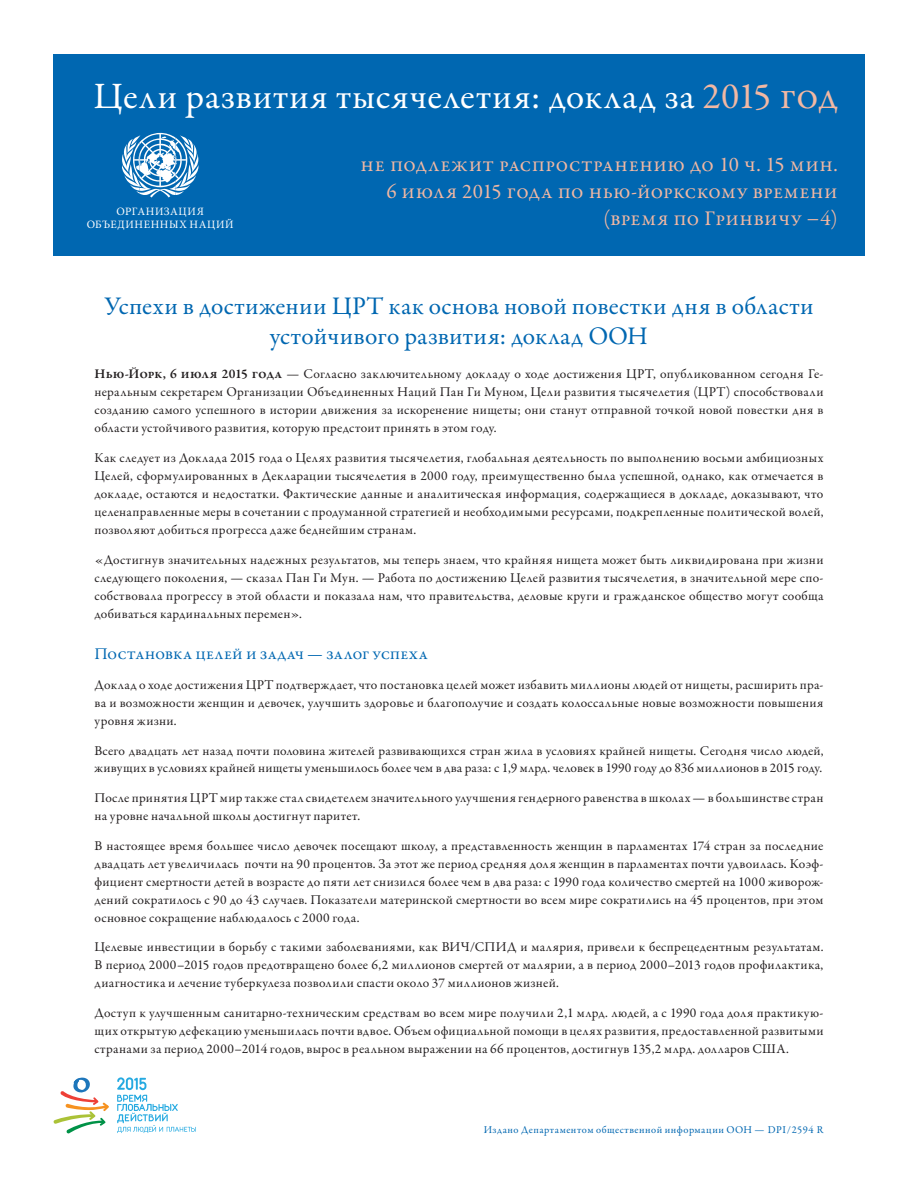
<style>
.page{position:relative;width:918px;height:1188px;background:#fff}
.page>*{position:absolute;margin:0;border:0;box-sizing:border-box;transform-origin:0 0}
.t1{font:90px "UN";color:#fff}
.t2{font:37.5px "Garamond Premr Pro";letter-spacing:.02em;color:#fff}
.t3{font:25.5px/30.6px "Garamond Premr Pro";letter-spacing:.015em;color:#0067b1;text-align:center}
.t4{font:21px/27px "Garamond Premr Pro";letter-spacing:.08em;color:#f2b8a3;text-align:right}
.t5{font:16.5px "Garamond Premr Pro";letter-spacing:.095em;color:#0067b1}
.t6{font:13.5px/18px "Garamond Premr Pro";letter-spacing:.02em;color:#231f20;text-align:justify}
.t7{font:11.25px/13.5px "Minion Pro";letter-spacing:.05em;color:#fff;text-align:center}
.t8{font:10.5px "Garamond Premr Pro";letter-spacing:.05em;color:#0067b1}
.s1{color:#f2b8a3}
.s2{font-weight:600}
</style>
<div class="page">
<svg style="left:53px;top:1077px;width:56px;height:56px"></svg>
<svg style="left:117px;top:1077px;width:79px;height:56px"></svg>
<div style="left:53px;top:54px;width:812px;height:202px;background:#0067b1"></div>
<h2 class="t2" style="left:94px;top:74px;width:744px">Цели развития тысячелетия: доклад за <span class="s1">2015 год</span></h2>
<h3 class="t4" style="left:361px;top:152px;width:479px">не подлежит распространению до 10 ч. 15 мин.<br>6 июля 2015 года по нью-йоркскому времени (время по Гринвичу −4)</h3>
<h1 class="t1" style="left:117px;top:105px;width:87px">asdf</h1>
<p class="t7" style="left:87px;top:205px;width:149px">Организация<br>Объединенных Наций</p>
<h3 class="t3" style="left:104px;top:291px;width:711px">Успехи в достижении ЦРТ как основа новой повестки дня в области устойчивого развития: доклад ООН</h3>
<p class="t6" style="left:94px;top:365px;width:731px"><span class="s2">Нью-Йорк, 6 июля 2015 года</span> — Согласно заключительному докладу о ходе достижения ЦРТ, опубликованном сегодня Ге&shy;неральным секретарем Организации Объединенных Наций Пан Ги Муном, Цели развития тысячелетия (ЦРТ) способствовали созданию самого успешного в истории движения за искоренение нищеты; они станут отправной точкой новой повестки дня в области устойчивого развития, которую предстоит принять в этом году.</p>
<p class="t6" style="left:94px;top:449px;width:731px">Как следует из Доклада 2015 года о Целях развития тысячелетия, глобальная деятельность по выполнению восьми амбициозных Целей, сформулированных в Декларации тысячелетия в 2000 году, преимущественно была успешной, однако, как отмечается в докладе, остаются и недостатки. Фактические данные и аналитическая информация, содержащиеся в докладе, доказывают, что целенаправленные меры в сочетании с продуманной стратегией и необходимыми ресурсами, подкрепленные политической волей, позволяют добиться прогресса даже беднейшим странам.</p>
<p class="t6" style="left:94px;top:551px;width:731px">«Достигнув значительных надежных результатов, мы теперь знаем, что крайняя нищета может быть ликвидирована при жизни следующего поколения, — сказал Пан Ги Мун. — Работа по достижению Целей развития тысячелетия, в значительной мере спо&shy;собствовала прогрессу в этой области и показала нам, что правительства, деловые круги и гражданское общество могут сообща добиваться кардинальных перемен».</p>
<p class="t5" style="left:94px;top:644px;width:332px">Постановка целей и задач — залог успеха</p>
<p class="t6" style="left:94px;top:676px;width:731px">Доклад о ходе достижения ЦРТ подтверждает, что постановка целей может избавить миллионы людей от нищеты, расширить пра&shy;ва и возможности женщин и девочек, улучшить здоровье и благополучие и создать колоссальные новые возможности повышения уровня жизни.</p>
<p class="t6" style="left:94px;top:742px;width:731px">Всего двадцать лет назад почти половина жителей развивающихся стран жила в условиях крайней нищеты. Сегодня число людей, живущих в условиях крайней нищеты уменьшилось более чем в два раза: с 1,9 млрд. человек в 1990 году до 836 миллионов в 2015 году.</p>
<p class="t6" style="left:94px;top:789px;width:731px">После принятия ЦРТ мир также стал свидетелем значительного улучшения гендерного равенства в школах — в большинстве стран на уровне начальной школы достигнут паритет.</p>
<p class="t6" style="left:94px;top:837px;width:731px">В настоящее время большее число девочек посещают школу, а представленность женщин в парламентах 174 стран за последние двадцать лет увеличилась почти на 90 процентов. За этот же период средняя доля женщин в парламентах почти удвоилась. Коэф&shy;фициент смертности детей в возрасте до пяти лет снизился более чем в два раза: с 1990 года количество смертей на 1000 живорож&shy;дений сократилось с 90 до 43 случаев. Показатели материнской смертности во всем мире сократились на 45 процентов, при этом основное сокращение наблюдалось с 2000 года.</p>
<p class="t6" style="left:94px;top:938px;width:731px">Целевые инвестиции в борьбу с такими заболеваниями, как ВИЧ/СПИД и малярия, привели к беспрецедентным результатам.<br>В период 2000–2015 годов предотвращено более 6,2 миллионов смертей от малярии, а в период 2000–2013 годов профилактика, диагностика и лечение туберкулеза позволили спасти около 37 миллионов жизней.</p>
<p class="t6" style="left:94px;top:1004px;width:731px">Доступ к улучшенным санитарно-техническим средствам во всем мире получили 2,1 млрд. людей, а с 1990 года доля практикую&shy;щих открытую дефекацию уменьшилась почти вдвое. Объем официальной помощи в целях развития, предоставленной развитыми странами за период 2000–2014 годов, вырос в реальном выражении на 66 процентов, достигнув 135,2 млрд. долларов США.</p>
<p class="t8" style="left:484px;top:1123px;width:341px">Издано Департаментом общественной информации ООН — DPI/2594 R</p>
</div>
